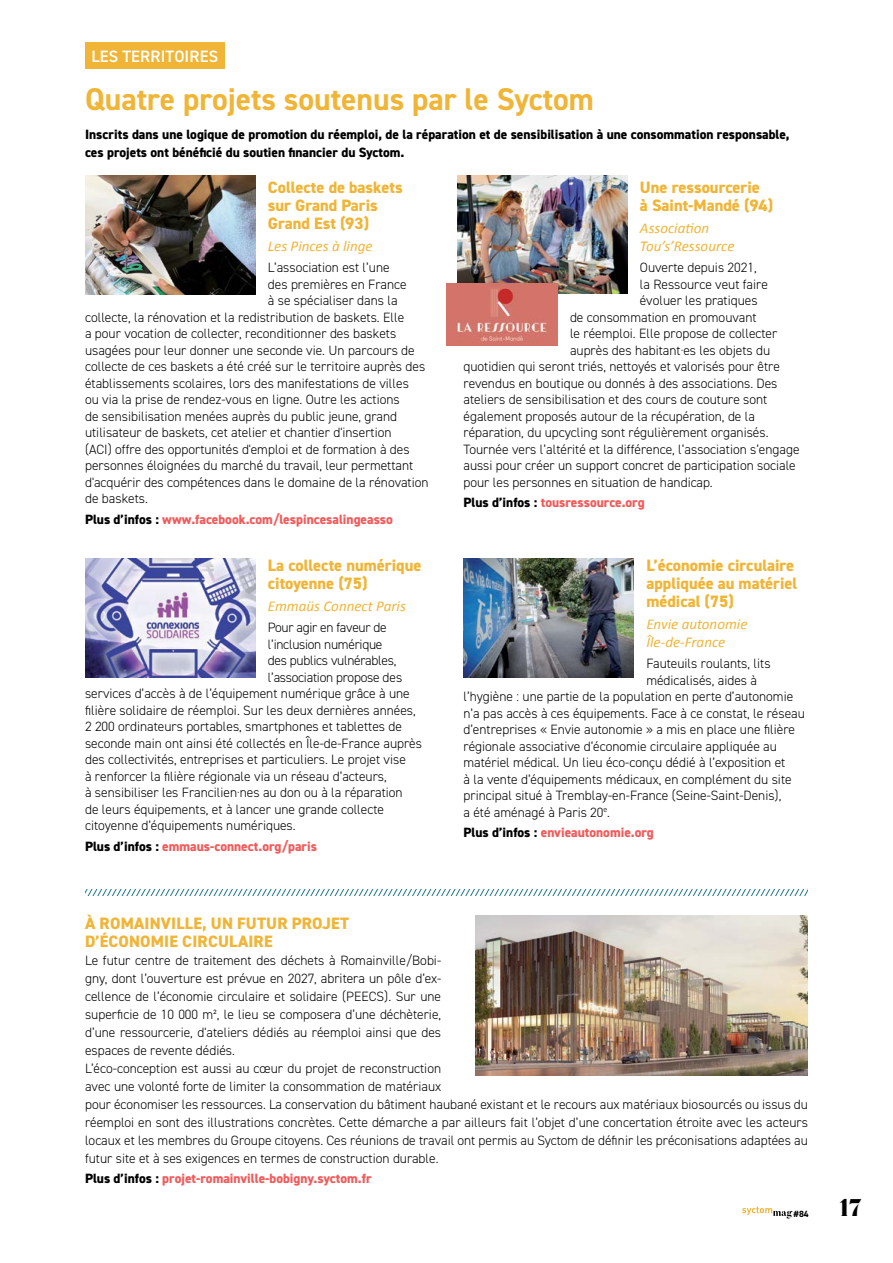
<style>
.page{position:relative;width:893px;height:1263px;background:#fff}
.page>*{position:absolute;margin:0;border:0;box-sizing:border-box;transform-origin:0 0}
.t1{font:700 31.5px "DIN2014";color:#f0b537}
.t2{font:900 24px "Butler Stencil";color:#000}
.t3{font:800 16.5px/18px "DIN2014";color:#f0b537}
.t4{font:600 16.5px "DIN2014";letter-spacing:.01em;color:#fff}
.t5{font:italic 15px/18px "Calibri";color:#f0b537}
.t6{font:300 13.5px/18px "DIN2014";color:#000}
.t7{font:800 13.5px "DIN2014";color:#f15b5b}
.t8{font:800 13.5px/18px "DIN2014";color:#000}
.t9{font:300 13.5px "DIN2014";letter-spacing:-.02em;color:#000}
.t10{font:700 9px "DIN2014";color:#000}
.s1{color:#000}
</style>
<div class="page">
<div style="left:85px;top:43px;width:140px;height:26px;background:#f0b537"></div>
<svg style="left:85px;top:889px;width:723px;height:6px"></svg>
<img style="left:475px;top:916px;width:333px;height:159px">
<img style="left:85px;top:175px;width:170px;height:119px">
<img style="left:85px;top:558px;width:170px;height:119px">
<img style="left:463px;top:558px;width:171px;height:119px">
<img style="left:457px;top:176px;width:170px;height:117px">
<img style="left:446px;top:283px;width:111px;height:63px">
<svg style="left:742px;top:1207px;width:50px;height:12px"></svg>
<p class="t4" style="left:91px;top:46px;width:128px">LES TERRITOIRES</p>
<h1 class="t1" style="left:85px;top:78px;width:510px">Quatre projets soutenus par le Syctom</h1>
<p class="t8" style="left:85px;top:125px;width:706px">Inscrits dans une logique de promotion du réemploi, de la réparation et de sensibilisation à une consommation responsable, ces projets ont bénéficié du soutien financier du Syctom.</p>
<p class="t3" style="left:268px;top:178px;width:136px">Collecte de baskets sur Grand Paris<br>Grand Est (93)</p>
<p class="t5" style="left:268px;top:237px;width:106px">Les Pinces à linge</p>
<p class="t6" style="left:268px;top:258px;width:123px">L’association est l’une</p>
<p class="t6" style="left:268px;top:275px;width:140px">des premières en France</p>
<p class="t6" style="left:268px;top:291px;width:131px">à se spécialiser dans la</p>
<p class="t6" style="left:85px;top:308px;width:321px">collecte, la rénovation et la redistribution de baskets. Elle</p>
<p class="t6" style="left:85px;top:324px;width:313px">a pour vocation de collecter, reconditionner des baskets</p>
<p class="t6" style="left:85px;top:341px;width:331px">usagées pour leur donner une seconde vie. Un parcours de</p>
<p class="t6" style="left:85px;top:357px;width:342px">collecte de ces baskets a été créé sur le territoire auprès des</p>
<p class="t6" style="left:85px;top:374px;width:325px">établissements scolaires, lors des manifestations de villes</p>
<p class="t6" style="left:85px;top:390px;width:316px">ou via la prise de rendez-vous en ligne. Outre les actions</p>
<p class="t6" style="left:85px;top:407px;width:314px">de sensibilisation menées auprès du public jeune, grand</p>
<p class="t6" style="left:85px;top:423px;width:308px">utilisateur de baskets, cet atelier et chantier d'insertion</p>
<p class="t6" style="left:85px;top:440px;width:326px">(ACI) offre des opportunités d'emploi et de formation à des</p>
<p class="t6" style="left:85px;top:456px;width:330px">personnes éloignées du marché du travail, leur permettant</p>
<p class="t6" style="left:85px;top:473px;width:345px">d'acquérir des compétences dans le domaine de la rénovation</p>
<p class="t6" style="left:85px;top:489px;width:64px">de baskets.</p>
<p class="t7" style="left:85px;top:510px;width:309px"><span class="s1">Plus d’infos :</span> www.facebook.com/lespincesalingeasso</p>
<p class="t3" style="left:268px;top:556px;width:155px">La collecte numérique citoyenne (75)</p>
<p class="t5" style="left:268px;top:597px;width:139px">Emmaüs Connect Paris</p>
<p class="t9" style="left:268px;top:619px;width:120px">Pour agir en faveur de</p>
<p class="t9" style="left:268px;top:636px;width:116px">l’inclusion numérique</p>
<p class="t9" style="left:268px;top:652px;width:130px">des publics vulnérables,</p>
<p class="t9" style="left:268px;top:669px;width:136px">l’association propose des</p>
<p class="t6" style="left:85px;top:684px;width:326px">services d’accès à de l’équipement numérique grâce à une</p>
<p class="t6" style="left:85px;top:701px;width:332px">filière solidaire de réemploi. Sur les deux dernières années,</p>
<p class="t6" style="left:85px;top:717px;width:318px">2 200 ordinateurs portables, smartphones et tablettes de</p>
<p class="t6" style="left:85px;top:734px;width:338px">seconde main ont ainsi été collectés en Île-de-France auprès</p>
<p class="t6" style="left:85px;top:750px;width:322px">des collectivités, entreprises et particuliers. Le projet vise</p>
<p class="t6" style="left:85px;top:767px;width:303px">à renforcer la filière régionale via un réseau d’acteurs,</p>
<p class="t6" style="left:85px;top:783px;width:319px">à sensibiliser les Francilien·nes au don ou à la réparation</p>
<p class="t6" style="left:85px;top:800px;width:300px">de leurs équipements, et à lancer une grande collecte</p>
<p class="t6" style="left:85px;top:816px;width:212px">citoyenne d’équipements numériques.</p>
<p class="t7" style="left:85px;top:837px;width:234px"><span class="s1">Plus d’infos :</span> emmaus-connect.org/paris</p>
<p class="t3" style="left:640px;top:178px;width:135px">Une ressourcerie<br>à Saint-Mandé (94)</p>
<p class="t5" style="left:640px;top:219px;width:96px">Association<br>Tou’s’Ressource</p>
<p class="t6" style="left:640px;top:258px;width:118px">Ouverte depuis 2021,</p>
<p class="t6" style="left:640px;top:275px;width:129px">la Ressource veut faire</p>
<p class="t6" style="left:640px;top:291px;width:119px">évoluer les pratiques</p>
<p class="t6" style="left:570px;top:308px;width:188px">de consommation en promouvant</p>
<p class="t6" style="left:570px;top:324px;width:209px">le réemploi. Elle propose de collecter</p>
<p class="t6" style="left:570px;top:341px;width:202px">auprès des habitant·es les objets du</p>
<p class="t6" style="left:463px;top:357px;width:318px">quotidien qui seront triés, nettoyés et valorisés pour être</p>
<p class="t6" style="left:463px;top:374px;width:315px">revendus en boutique ou donnés à des associations. Des</p>
<p class="t6" style="left:463px;top:390px;width:305px">ateliers de sensibilisation et des cours de couture sont</p>
<p class="t6" style="left:463px;top:407px;width:293px">également proposés autour de la récupération, de la</p>
<p class="t6" style="left:463px;top:423px;width:307px">réparation, du upcycling sont régulièrement organisés.</p>
<p class="t6" style="left:463px;top:440px;width:338px">Tournée vers l’altérité et la différence, l’association s’engage</p>
<p class="t6" style="left:463px;top:456px;width:334px">aussi pour créer un support concret de participation sociale</p>
<p class="t6" style="left:463px;top:473px;width:251px">pour les personnes en situation de handicap.</p>
<p class="t7" style="left:463px;top:494px;width:183px"><span class="s1">Plus d’infos :</span> tousressource.org</p>
<p class="t3" style="left:646px;top:556px;width:153px">L’économie circulaire appliquée au matériel médical (75)</p>
<p class="t5" style="left:646px;top:615px;width:103px">Envie autonomie<br>Île‑de‑France</p>
<p class="t6" style="left:646px;top:654px;width:126px">Fauteuils roulants, lits</p>
<p class="t6" style="left:646px;top:671px;width:112px">médicalisés, aides à</p>
<p class="t6" style="left:463px;top:687px;width:331px">l’hygiène : une partie de la population en perte d’autonomie</p>
<p class="t6" style="left:463px;top:704px;width:343px">n’a pas accès à ces équipements. Face à ce constat, le réseau</p>
<p class="t6" style="left:463px;top:720px;width:333px">d’entreprises « Envie autonomie » a mis en place une filière</p>
<p class="t6" style="left:463px;top:737px;width:315px">régionale associative d’économie circulaire appliquée au</p>
<p class="t6" style="left:463px;top:753px;width:323px">matériel médical. Un lieu éco-conçu dédié à l’exposition et</p>
<p class="t6" style="left:463px;top:770px;width:330px">à la vente d’équipements médicaux, en complément du site</p>
<p class="t6" style="left:463px;top:786px;width:319px">principal situé à Tremblay-en-France (Seine-Saint-Denis),</p>
<p class="t6" style="left:463px;top:803px;width:148px">a été aménagé à Paris 20<sup>e</sup>.</p>
<p class="t7" style="left:463px;top:824px;width:192px"><span class="s1">Plus d’infos :</span> envieautonomie.org</p>
<p class="t3" style="left:85px;top:914px;width:265px">À ROMAINVILLE, UN FUTUR PROJET<br>D’ÉCONOMIE CIRCULAIRE</p>
<p class="t6" style="left:85px;top:951px;width:724px">Le futur centre de traitement des déchets à Romainville/Bobi-<br>gny, dont l’ouverture est prévue en 2027, abritera un pôle d’ex-<br>cellence de l’économie circulaire et solidaire (PEECS). Sur une<br>superficie de 10 000 m², le lieu se composera d’une déchèterie,<br>d’une ressourcerie, d'ateliers dédiés au réemploi ainsi que des<br>espaces de revente dédiés.<br>L’éco-conception est aussi au cœur du projet de reconstruction<br>avec une volonté forte de limiter la consommation de matériaux<br>pour économiser les ressources. La conservation du bâtiment haubané existant et le recours aux matériaux biosourcés ou issus du réemploi en sont des illustrations concrètes. Cette démarche a par ailleurs fait l’objet d’une concertation étroite avec les acteurs locaux et les membres du Groupe citoyens. Ces réunions de travail ont permis au Syctom de définir les préconisations adaptées au futur site et à ses exigences en termes de construction durable.</p>
<p class="t7" style="left:85px;top:1169px;width:288px"><span class="s1">Plus d’infos :</span> projet-romainville-bobigny.syctom.fr</p>
<p class="t10" style="left:793px;top:1208px;width:16px">#84</p>
<h2 class="t2" style="left:839px;top:1192px;width:25px">17</h2>
</div>
